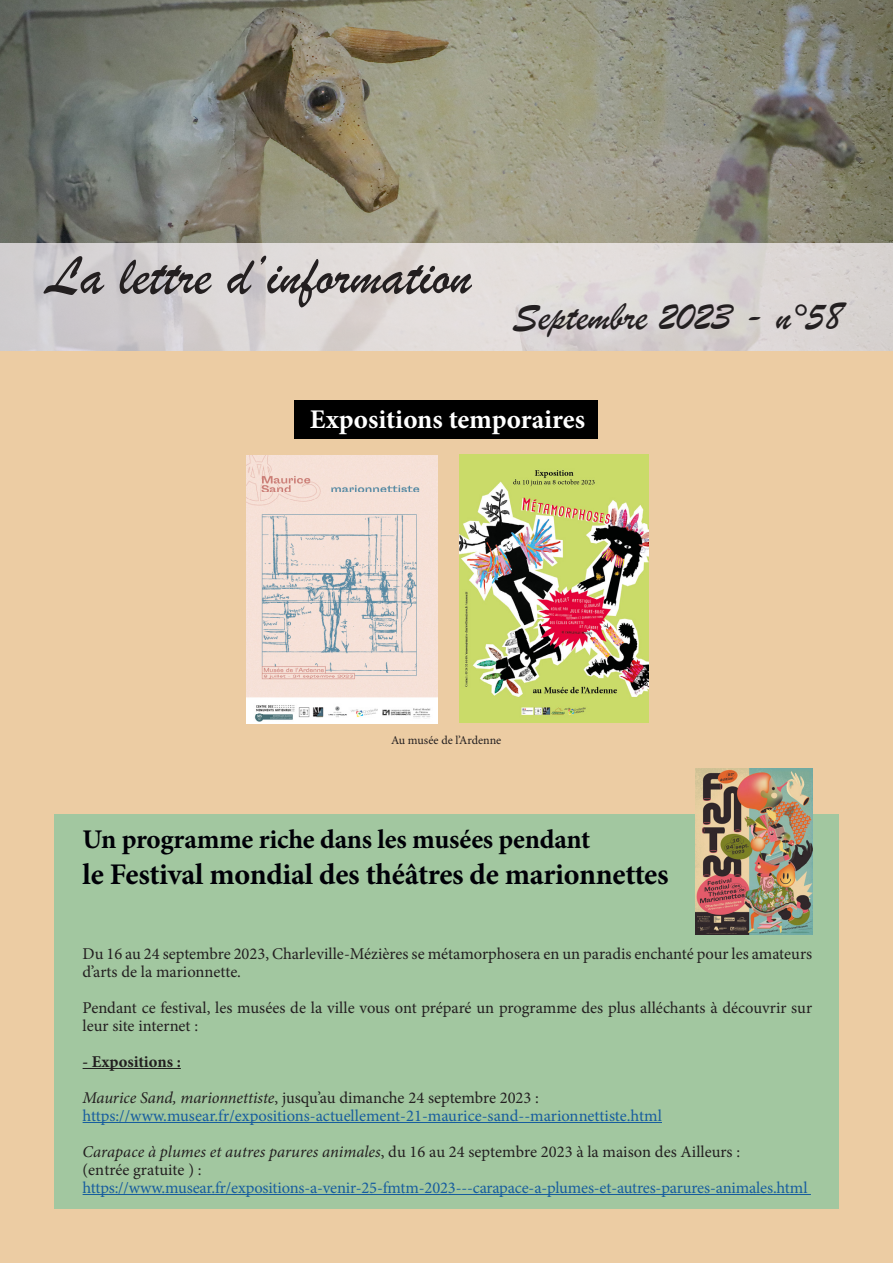
<style>
.page{position:relative;width:893px;height:1263px;background:#eccca3}
.page>*{position:absolute;margin:0;border:0;box-sizing:border-box;transform-origin:0 0}
.t1{font:57px "Brush Script";color:#231f20}
.t2{font:40.5px "Brush Script";color:#231f20}
.t3{font:700 30px "Minion Pro";letter-spacing:-.01em;color:#000007}
.t4{font:700 27px "Minion Pro";letter-spacing:-.01em;color:#000007}
.t5{font:700 27px "Minion Pro";color:#fff}
.t6{font:16.5px/18px "Minion Pro";color:#231f20}
.t7{font:16.5px "Minion Pro";letter-spacing:-.01em;color:#175d9e}
.t8{font:700 16.5px "Minion Pro";color:#231f20}
.t9{font:12px "Minion Pro";color:#231f20}
.s1{font-style:italic}
</style>
<div class="page">
<div style="left:295px;top:400px;width:303px;height:38px;background:#000"></div>
<img style="left:246px;top:455px;width:191px;height:268px">
<div style="left:54px;top:814px;width:785px;height:395px;background:#a2c7a0"></div>
<img style="left:0;top:0;width:893px;height:244px">
<svg style="left:0;top:244px;width:893px;height:107px;background:#d9d4d4"></svg>
<img style="left:460px;top:455px;width:189px;height:267px">
<hr style="left:83px;top:1068px;width:98px;height:1px;background:#231f20">
<hr style="left:83px;top:1122px;width:579px;height:1px;background:#175d9e">
<hr style="left:83px;top:1194px;width:728px;height:1px;background:#175d9e">
<img style="left:695px;top:769px;width:118px;height:165px">
<p class="t1" style="left:47px;top:241px;width:426px">La lettre d’information</p>
<p class="t2" style="left:512px;top:291px;width:331px">Septembre 2023 - n°58</p>
<p class="t5" style="left:310px;top:400px;width:277px">Expositions temporaires</p>
<p class="t9" style="left:391px;top:732px;width:112px">Au musée de l’Ardenne</p>
<p class="t4" style="left:83px;top:820px;width:509px">Un programme riche dans les musées pendant</p>
<p class="t3" style="left:83px;top:853px;width:587px">le Festival mondial des théâtres de marionnettes</p>
<p class="t6" style="left:83px;top:945px;width:731px">Du 16 au 24 septembre 2023, Charleville-Mézières se métamorphosera en un paradis enchanté pour les amateurs d’arts de la marionnette.</p>
<p class="t6" style="left:83px;top:999px;width:731px">Pendant ce festival, les musées de la ville vous ont préparé un programme des plus alléchants à découvrir sur leur site internet :</p>
<p class="t8" style="left:83px;top:1050px;width:100px">- Expositions :</p>
<p class="t6" style="left:83px;top:1089px;width:458px"><span class="s1">Maurice Sand, marionnettiste</span>, jusqu’au dimanche 24 septembre 2023 :</p>
<p class="t7" style="left:83px;top:1104px;width:581px">https://www.musear.fr/expositions-actuellement-21-maurice-sand--marionnettiste.html</p>
<p class="t6" style="left:83px;top:1143px;width:659px"><span class="s1">Carapace à plumes et autres parures animales</span>, du 16 au 24 septembre 2023 à la maison des Ailleurs :</p>
<p class="t6" style="left:83px;top:1161px;width:120px">(entrée gratuite ) :</p>
<p class="t7" style="left:83px;top:1176px;width:726px">https://www.musear.fr/expositions-a-venir-25-fmtm-2023---carapace-a-plumes-et-autres-parures-animales.html</p>
</div>
